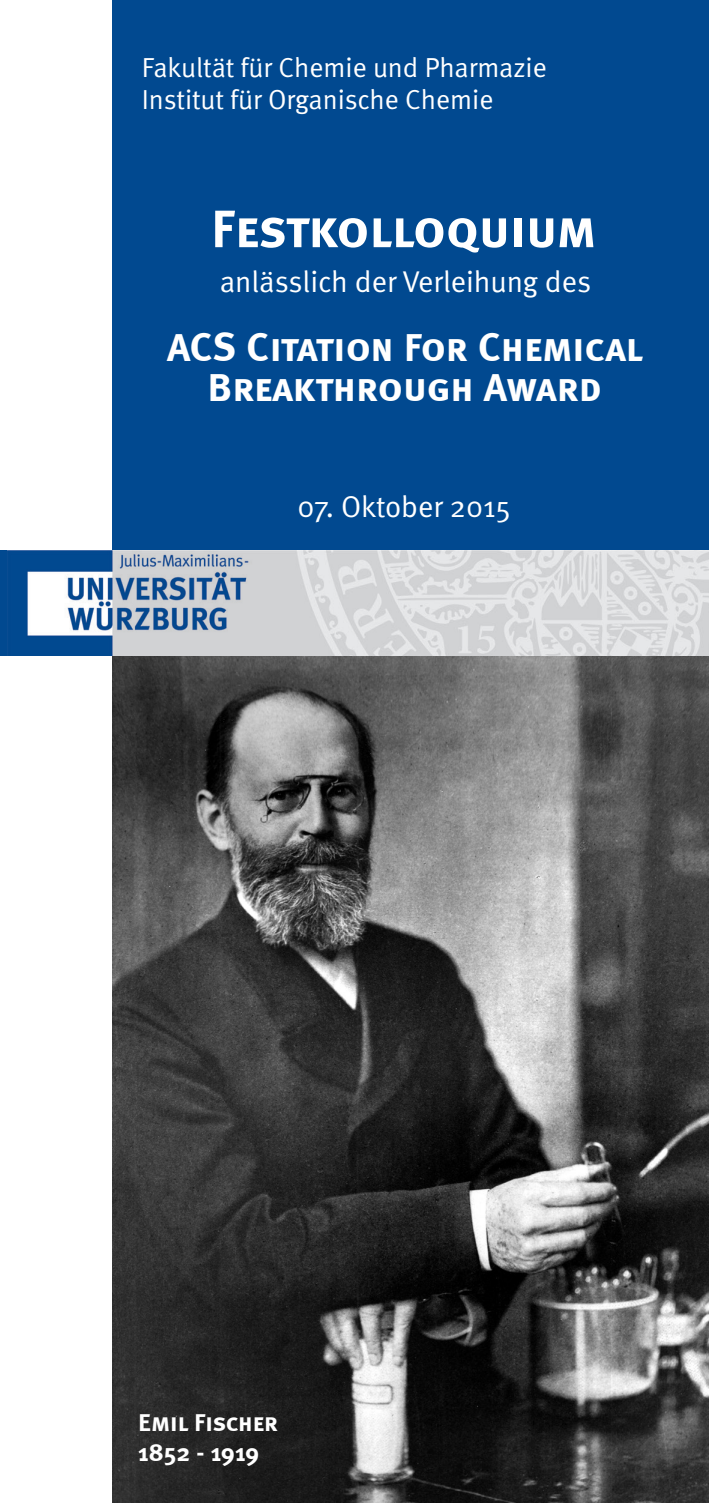
<style>
.page{position:relative;width:709px;height:1503px;background:#fff}
.page>*{position:absolute;margin:0;border:0;box-sizing:border-box;transform-origin:0 0}
.t1{font:52.5px "Meta Bold Caps";letter-spacing:-.005em;color:#fff}
.t2{font:40px/40px "Meta Bold Caps";letter-spacing:-.005em;color:#fff;text-align:center}
.t3{font:30px "Meta Normal";color:#fff}
.t4{font:27.5px/32.5px "Meta Normal";color:#fff}
.t5{font:25px "Meta Bold Caps";color:#fff}
</style>
<div class="page">
<div style="left:113px;top:0;width:596px;height:1502px;background:#014990"></div>
<div style="left:0;top:550px;width:7px;height:105px;background:#014990"></div>
<img style="left:113px;top:655px;width:596px;height:847px">
<img style="left:7px;top:550px;width:702px;height:105px">
<p class="t4" style="left:142px;top:51px;width:406px">Fakultät für Chemie und Pharmazie<br>Institut für Organische Chemie</p>
<p class="t1" style="left:211px;top:198px;width:387px">Festkolloquium</p>
<p class="t3" style="left:220px;top:264px;width:373px">anlässlich der Verleihung des</p>
<p class="t2" style="left:167px;top:326px;width:477px">ACS Citation For Chemical<br>Breakthrough Award</p>
<p class="t3" style="left:297px;top:489px;width:214px">07. Oktober 2015</p>
<p class="t5" style="left:138px;top:1407px;width:141px">Emil Fischer</p>
<p class="t5" style="left:138px;top:1437px;width:122px">1852 - 1919</p>
</div>
